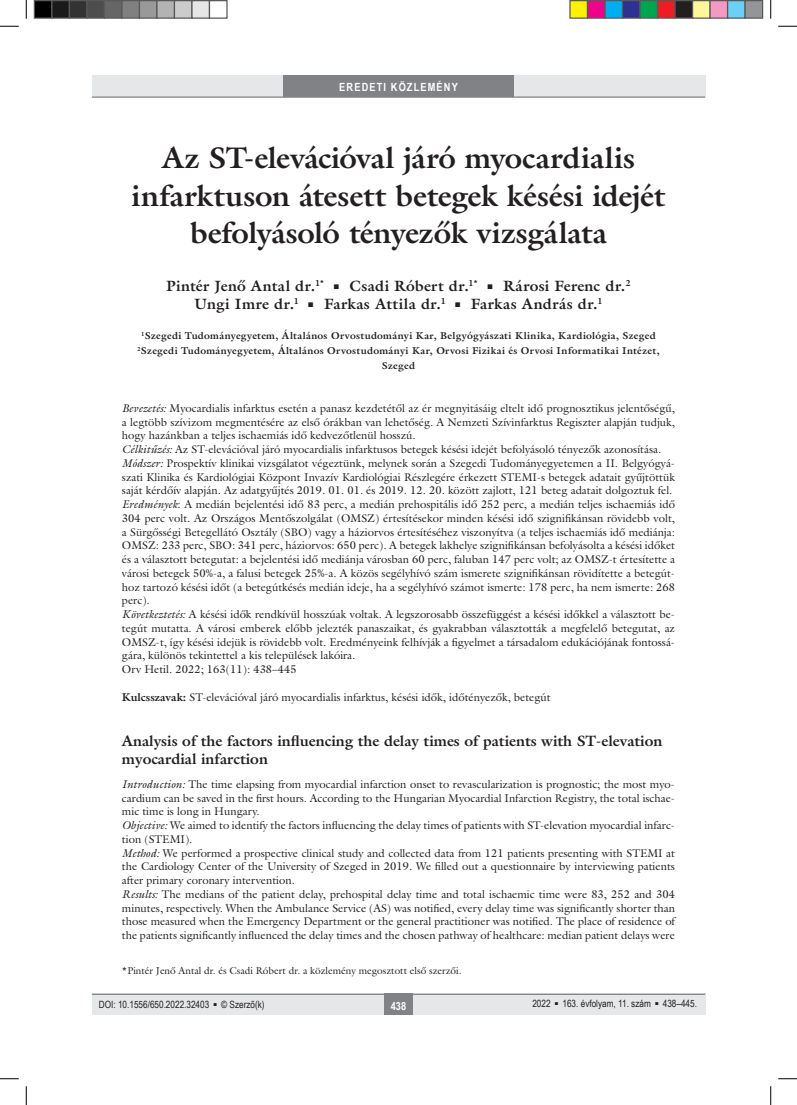
<style>
.page{position:relative;width:797px;height:1105px;background:#fff}
.page>*{position:absolute;margin:0;border:0;box-sizing:border-box;transform-origin:0 0}
.főcím{font:700 30px/37.5px "Galliard Reg";letter-spacing:-.01em;color:#231f20;text-align:center}
.szerzők{font:700 15px/18px "Galliard Reg";letter-spacing:.02em;color:#231f20;text-align:center}
.alcimbold{font:700 15px/18px "Galliard Reg";color:#231f20}
.tompa_9_11{font:11.25px/13.8px "Galliard Reg";color:#231f20;text-align:justify}
.tompa_9_11_angol{font:11.25px/13.8px "Galliard Reg";color:#231f20;text-align:justify}
.t1{font:700 11.25px "Arial Narrow";letter-spacing:.1em;color:#fff}
.szerzők2{font:700 10px/15px "Galliard Reg";letter-spacing:.035em;color:#231f20;text-align:center}
.pagina{font:10px "Arial Narrow";color:#231f20}
.tompa_8_10{font:10px "Galliard Reg";color:#231f20}
.s1{font-family:"Arial Narrow";font-size:10px}
.s2{font-style:italic}
.s3{font-weight:700}
</style>
<div class="page">
<div style="left:92px;top:994px;width:613px;height:21px;background:#e6e7e9"></div>
<div style="left:384px;top:994px;width:28px;height:21px;background:#808285"></div>
<hr style="left:92px;top:994px;width:613px;height:1px;background:#808285">
<div style="left:92px;top:76px;width:613px;height:21px;background:#e6e7e9"></div>
<div style="left:283px;top:76px;width:230px;height:21px;background:#808285"></div>
<hr style="left:92px;top:96px;width:613px;height:2px;background:#808285">
<svg style="left:0;top:25px;width:19px;height:2px"></svg>
<svg style="left:778px;top:25px;width:19px;height:2px"></svg>
<svg style="left:0;top:1078px;width:19px;height:1px"></svg>
<svg style="left:778px;top:1078px;width:19px;height:1px"></svg>
<svg style="left:25px;top:0;width:2px;height:19px"></svg>
<svg style="left:25px;top:1086px;width:2px;height:19px"></svg>
<svg style="left:770px;top:0;width:1px;height:19px"></svg>
<svg style="left:770px;top:1086px;width:1px;height:19px"></svg>
<div style="left:34px;top:1px;width:18px;height:17px;background:#000"></div>
<div style="left:34px;top:0;width:18px;height:19px;border:1px solid #595959"></div>
<div style="left:52px;top:1px;width:17px;height:17px;background:#1a1a1a"></div>
<div style="left:51px;top:0;width:19px;height:19px;border:1px solid #595959"></div>
<div style="left:69px;top:1px;width:18px;height:17px;background:#333"></div>
<div style="left:69px;top:0;width:19px;height:19px;border:1px solid #595959"></div>
<div style="left:87px;top:1px;width:17px;height:17px;background:#4d4d4d"></div>
<div style="left:86px;top:0;width:19px;height:19px;border:1px solid #595959"></div>
<div style="left:104px;top:1px;width:18px;height:17px;background:#666"></div>
<div style="left:104px;top:0;width:18px;height:19px;border:1px solid #595959"></div>
<div style="left:122px;top:1px;width:17px;height:17px;background:#808080"></div>
<div style="left:121px;top:0;width:19px;height:19px;border:1px solid #595959"></div>
<div style="left:139px;top:1px;width:18px;height:17px;background:#999"></div>
<div style="left:139px;top:0;width:19px;height:19px;border:1px solid #595959"></div>
<div style="left:157px;top:1px;width:17px;height:17px;background:#b3b3b3"></div>
<div style="left:156px;top:0;width:19px;height:19px;border:1px solid #595959"></div>
<div style="left:174px;top:1px;width:18px;height:17px;background:#ccc"></div>
<div style="left:174px;top:0;width:18px;height:19px;border:1px solid #595959"></div>
<div style="left:192px;top:1px;width:17px;height:17px;background:#e6e6e6"></div>
<div style="left:191px;top:0;width:19px;height:19px;border:1px solid #595959"></div>
<div style="left:209px;top:0;width:19px;height:19px;border:1px solid #595959"></div>
<div style="left:570px;top:1px;width:17px;height:17px;background:#fff101"></div>
<div style="left:569px;top:0;width:19px;height:19px;border:1px solid #595959"></div>
<div style="left:587px;top:1px;width:18px;height:17px;background:#ed028c"></div>
<div style="left:587px;top:0;width:18px;height:19px;border:1px solid #595959"></div>
<div style="left:605px;top:1px;width:17px;height:17px;background:#00aeef"></div>
<div style="left:604px;top:0;width:19px;height:19px;border:1px solid #595959"></div>
<div style="left:622px;top:1px;width:18px;height:17px;background:#2e3092"></div>
<div style="left:622px;top:0;width:18px;height:19px;border:1px solid #595959"></div>
<div style="left:640px;top:1px;width:17px;height:17px;background:#00a54f"></div>
<div style="left:639px;top:0;width:19px;height:19px;border:1px solid #595959"></div>
<div style="left:657px;top:1px;width:18px;height:17px;background:#ee1d23"></div>
<div style="left:657px;top:0;width:18px;height:19px;border:1px solid #595959"></div>
<div style="left:675px;top:1px;width:17px;height:17px;background:#231f20"></div>
<div style="left:674px;top:0;width:19px;height:19px;border:1px solid #595959"></div>
<div style="left:692px;top:1px;width:18px;height:17px;background:#fff79a"></div>
<div style="left:692px;top:0;width:18px;height:19px;border:1px solid #595959"></div>
<div style="left:710px;top:1px;width:17px;height:17px;background:#f499c2"></div>
<div style="left:709px;top:0;width:19px;height:19px;border:1px solid #595959"></div>
<div style="left:727px;top:1px;width:18px;height:17px;background:#6bcff6"></div>
<div style="left:727px;top:0;width:18px;height:19px;border:1px solid #595959"></div>
<div style="left:745px;top:1px;width:17px;height:17px;background:#939598"></div>
<div style="left:744px;top:0;width:19px;height:19px;border:1px solid #595959"></div>
<p class="t1" style="left:339px;top:79px;width:120px">EREDETI KÖZLEMÉNY</p>
<p class="főcím" style="left:132px;top:139px;width:535px">Az ST-elevációval járó myocardialis infarktuson átesett betegek késési idejét befolyásoló tényezők vizsgálata</p>
<p class="szerzők" style="left:166px;top:277px;width:466px">Pintér Jenő Antal dr.<sup>1*</sup> <span class="s1">■</span> Csadi Róbert dr.<sup>1*</sup> <span class="s1">■</span> Rárosi Ferenc dr.<sup>2<br></sup>Ungi Imre dr.<sup>1</sup> <span class="s1">■</span> Farkas Attila dr.<sup>1</sup> <span class="s1">■</span> Farkas András dr.<sup>1</sup></p>
<p class="szerzők2" style="left:137px;top:328px;width:524px"><sup>1</sup>Szegedi Tudományegyetem, Általános Orvostudományi Kar, Belgyógyászati Klinika, Kardiológia, Szeged<br><sup>2</sup>Szegedi Tudományegyetem, Általános Orvostudományi Kar, Orvosi Fizikai és Orvosi Informatikai Intézet,<br>Szeged</p>
<p class="tompa_9_11" style="left:122px;top:401px;width:554px"><span class="s2">Bevezetés:</span> Myocardialis infarktus esetén a panasz kezdetétől az ér megnyitásáig eltelt idő prognosztikus jelentőségű, a legtöbb szívizom megmentésére az első órákban van lehetőség. A Nemzeti Szívinfarktus Regiszter alapján tudjuk, hogy hazánkban a teljes ischaemiás idő kedvezőtlenül hosszú.</p>
<p class="tompa_9_11" style="left:122px;top:442px;width:540px"><span class="s2">Célkitűzés:</span> Az ST-elevációval járó myocardialis infarktusos betegek késési idejét befolyásoló tényezők azonosítása.</p>
<p class="tompa_9_11" style="left:122px;top:456px;width:554px"><span class="s2">Módszer:</span> Prospektív klinikai vizsgálatot végeztünk, melynek során a Szegedi Tudományegyetemen a II. Belgyógyá&shy;szati Klinika és Kardiológiai Központ Invazív Kardiológiai Részlegére érkezett STEMI-s betegek adatait gyűjtöttük saját kérdőív alapján. Az adatgyűjtés 2019. 01. 01. és 2019. 12. 20. között zajlott, 121 beteg adatait dolgoztuk fel.</p>
<p class="tompa_9_11" style="left:122px;top:497px;width:554px"><span class="s2">Eredmények</span>: A medián bejelentési idő 83 perc, a medián prehospitális idő 252 perc, a medián teljes ischaemiás idő 304 perc volt. Az Országos Mentőszolgálat (OMSZ) értesítésekor minden késési idő szignifikánsan rövidebb volt, a Sürgősségi Betegellátó Osztály (SBO) vagy a háziorvos értesítéséhez viszonyítva (a teljes ischaemiás idő mediánja:<br>OMSZ: 233 perc, SBO: 341 perc, háziorvos: 650 perc). A betegek lakhelye szignifikánsan befolyásolta a késési időket és a választott betegutat: a bejelentési idő mediánja városban 60 perc, faluban 147 perc volt; az OMSZ-t értesítette a városi betegek 50%-a, a falusi betegek 25%-a. A közös segélyhívó szám ismerete szignifikánsan rövidítette a betegút&shy;hoz tartozó késési időt (a betegútkésés medián ideje, ha a segélyhívó számot ismerte: 178 perc, ha nem ismerte: 268 perc).</p>
<p class="tompa_9_11" style="left:122px;top:607px;width:554px"><span class="s2">Következtetés:</span> A késési idők rendkívül hosszúak voltak. A legszorosabb összefüggést a késési időkkel a választott be&shy;tegút mutatta. A városi emberek előbb jelezték panaszaikat, és gyakrabban választották a megfelelő betegutat, az OMSZ-t, így késési idejük is rövidebb volt. Eredményeink felhívják a figyelmet a társadalom edukációjának fontossá&shy;gára, különös tekintettel a kis települések lakóira.</p>
<p class="tompa_9_11" style="left:122px;top:662px;width:176px">Orv Hetil. 2022; 163(11): 438–445</p>
<p class="tompa_9_11" style="left:122px;top:690px;width:430px"><span class="s3">Kulcsszavak:</span> ST-elevációval járó myocardialis infarktus, késési idők, időtényezők, betegút</p>
<p class="alcimbold" style="left:122px;top:732px;width:542px">Analysis of the factors influencing the delay times of patients with ST-elevation myocardial infarction</p>
<p class="tompa_9_11_angol" style="left:122px;top:777px;width:554px"><span class="s2">Introduction:</span> The time elapsing from myocardial infarction onset to revascularization is prognostic; the most myo&shy;cardium can be saved in the first hours. According to the Hungarian Myocardial Infarction Registry, the total ischae&shy;mic time is long in Hungary.</p>
<p class="tompa_9_11_angol" style="left:122px;top:818px;width:554px"><span class="s2">Objective:</span> We aimed to identify the factors influencing the delay times of patients with ST-elevation myocardial infarc&shy;tion (STEMI).</p>
<p class="tompa_9_11_angol" style="left:122px;top:846px;width:554px"><span class="s2">Method:</span> We performed a prospective clinical study and collected data from 121 patients presenting with STEMI at the Cardiology Center of the University of Szeged in 2019. We filled out a questionnaire by interviewing patients after primary coronary intervention.</p>
<p class="tompa_9_11_angol" style="left:122px;top:887px;width:554px"><span class="s2">Results:</span> The medians of the patient delay, prehospital delay time and total ischaemic time were 83, 252 and 304 minutes, respectively. When the Ambulance Service (AS) was notified, every delay time was significantly shorter than those measured when the Emergency Department or the general practitioner was notified. The place of residence of the patients significantly influenced the delay times and the chosen pathway of healthcare: median patient delays were</p>
<p class="tompa_8_10" style="left:122px;top:964px;width:341px">*Pintér Jenő Antal dr. és Csadi Róbert dr. a közlemény megosztott első szerzői.</p>
<p class="pagina" style="left:99px;top:997px;width:167px">DOI: 10.1556/650.2022.32403 <sup>■</sup> © Szerző(k)</p>
<p class="t1" style="left:391px;top:997px;width:17px">438</p>
<p class="pagina" style="left:532px;top:996px;width:166px">2022 <sup>■</sup> 163. évfolyam, 11. szám <sup>■</sup> 438–445.</p>
</div>
